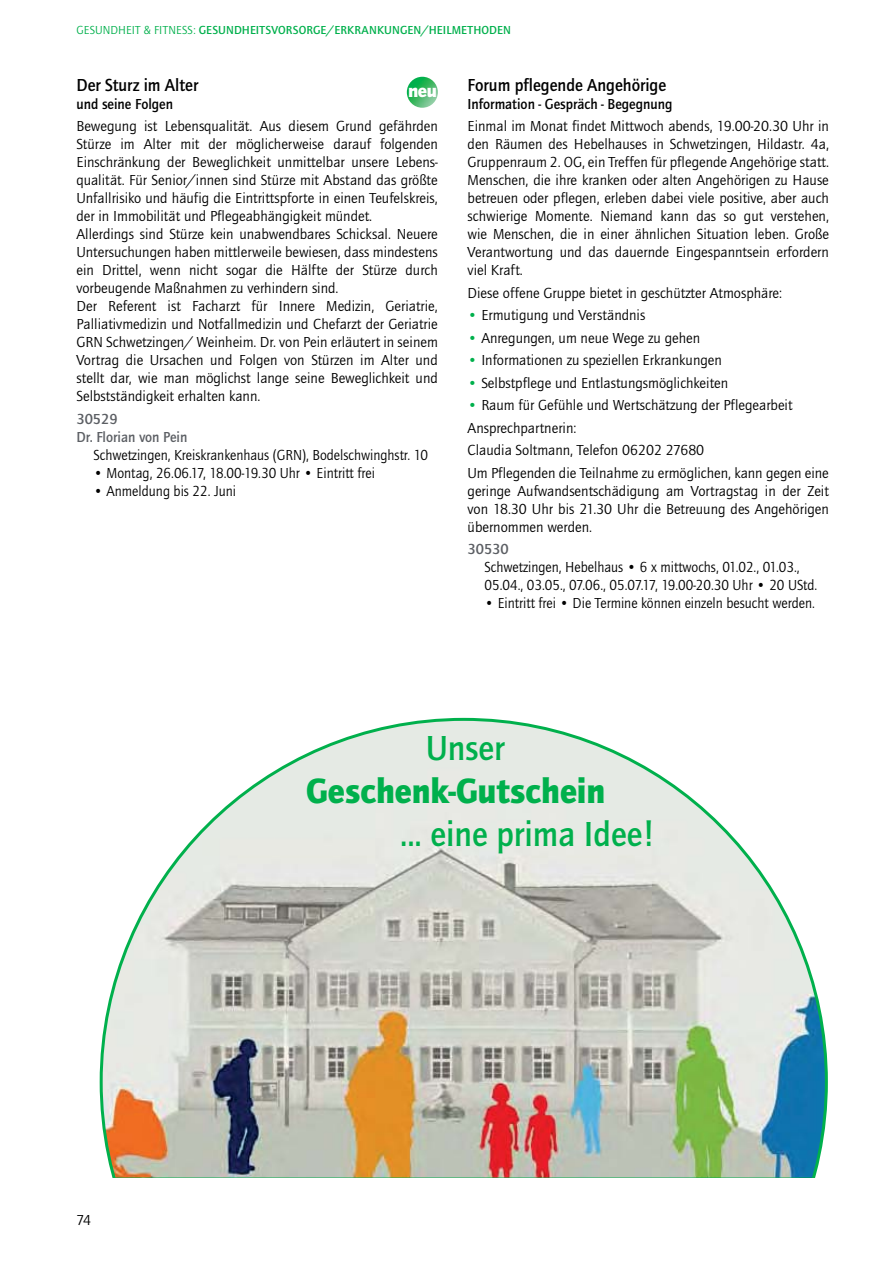
<style>
.page{position:relative;width:893px;height:1263px;background:#fff}
.page>*{position:absolute;margin:0;border:0;box-sizing:border-box;transform-origin:0 0}
.t1{font:700 36px "Quay Itc T";color:#00b04c;scale:.95 1}
.t2{font:900 36px "Quay Itc T";color:#00b04c;scale:.95 1}
.t3{font:900 18.75px "Quay Itc T";color:#fff}
.t4{font:700 18px "Quay Itc T";color:#000;scale:.95 1}
.t5{font:15px/18px "Quay Itc T";color:#000}
.t6{font:15px/18px "Quay Itc T";color:#000;scale:.95 1}
.t7{font:700 15px "Quay Itc T";color:#000;scale:.95 1}
.t8{font:700 15px/18px "Quay Itc T";color:#5c5f64}
.t9{font:700 12px "Quay Itc T";letter-spacing:.005em;color:#00b04c}
.s1{font-weight:400}
.s2{color:#00b04c}
</style>
<div class="page">
<img style="left:407px;top:77px;width:31px;height:31px;border-radius:50%">
<svg style="left:100px;top:718px;width:728px;height:460px"></svg>
<p class="t9" style="left:77px;top:25px;width:436px"><span class="s1">GESUNDHEIT &amp; FITNESS:</span> GESUNDHEITSVORSORGE/ERKRANKUNGEN/HEILMETHODEN</p>
<p class="t4" style="left:77px;top:77px;width:130px">Der Sturz im Alter</p>
<p class="t7" style="left:77px;top:98px;width:103px">und seine Folgen</p>
<p class="t5" style="left:76px;top:118px;width:363px">Bewegung ist Lebensqualität. Aus diesem Grund gefährden Stürze im Alter mit der möglicherweise darauf folgenden Einschränkung der Beweglichkeit unmittelbar unsere Lebens&shy;qualität. Für Senior/innen sind Stürze mit Abstand das größte Unfallrisiko und häufig die Eintrittspforte in einen Teufelskreis, der in Immobilität und Pflegeabhängigkeit mündet.<br>Allerdings sind Stürze kein unabwendbares Schicksal. Neuere Untersuchungen haben mittlerweile bewiesen, dass mindestens ein Drittel, wenn nicht sogar die Hälfte der Stürze durch vorbeugende Maßnahmen zu verhindern sind.<br>Der Referent ist Facharzt für Innere Medizin, Geriatrie, Palliativmedizin und Notfallmedizin und Chefarzt der Geriatrie GRN Schwetzingen/ Weinheim. Dr. von Pein erläutert in seinem Vortrag die Ursachen und Folgen von Stürzen im Alter und stellt dar, wie man möglichst lange seine Beweglichkeit und Selbstständigkeit erhalten kann.</p>
<p class="t8" style="left:76px;top:410px;width:112px">30529<br>Dr. Florian von Pein</p>
<p class="t6" style="left:94px;top:447px;width:354px">Schwetzingen, Kreiskrankenhaus (GRN), Bodelschwinghstr. 10</p>
<p class="t6" style="left:94px;top:465px;width:298px">• Montag, 26.06.17, 18.00-19.30 Uhr • Eintritt frei</p>
<p class="t6" style="left:94px;top:483px;width:152px">• Anmeldung bis 22. Juni</p>
<p class="t3" style="left:408px;top:80px;width:31px">neu</p>
<p class="t4" style="left:468px;top:77px;width:211px">Forum pflegende Angehörige</p>
<p class="t7" style="left:468px;top:98px;width:217px">Information - Gespräch - Begegnung</p>
<p class="t5" style="left:468px;top:118px;width:363px;text-align:justify">Einmal im Monat findet Mittwoch abends, 19.00-20.30 Uhr in den Räumen des Hebelhauses in Schwetzingen, Hildastr. 4a, Gruppenraum 2. OG, ein Treffen für pflegende Angehörige statt.<br>Menschen, die ihre kranken oder alten Angehörigen zu Hause betreuen oder pflegen, erleben dabei viele positive, aber auch schwierige Momente. Niemand kann das so gut verstehen, wie Menschen, die in einer ähnlichen Situation leben. Große Verantwortung und das dauernde Eingespanntsein erfordern viel Kraft.</p>
<p class="t5" style="left:468px;top:285px;width:316px">Diese offene Gruppe bietet in geschützter Atmosphäre:</p>
<p class="t5" style="left:468px;top:307px;width:179px"><span class="s2">•</span> Ermutigung und Verständnis</p>
<p class="t5" style="left:468px;top:330px;width:234px"><span class="s2">•</span> Anregungen, um neue Wege zu gehen</p>
<p class="t5" style="left:468px;top:352px;width:256px"><span class="s2">•</span> Informationen zu speziellen Erkrankungen</p>
<p class="t5" style="left:468px;top:375px;width:262px"><span class="s2">•</span> Selbstpflege und Entlastungsmöglichkeiten</p>
<p class="t5" style="left:468px;top:395px;width:363px;line-height:22.5px"><span class="s2">•</span> Raum für Gefühle und Wertschätzung der Pflegearbeit Ansprechpartnerin:<br>Claudia Soltmann, Telefon 06202 27680<br>Um Pflegenden die Teilnahme zu ermöglichen, kann gegen eine</p>
<p class="t5" style="left:468px;top:483px;width:363px;text-align:justify">geringe Aufwandsentschädigung am Vortragstag in der Zeit von 18.30 Uhr bis 21.30 Uhr die Betreuung des Angehörigen übernommen werden.</p>
<p class="t8" style="left:468px;top:541px;width:43px">30530</p>
<p class="t6" style="left:485px;top:559px;width:352px">Schwetzingen, Hebelhaus • 6 x mittwochs, 01.02., 01.03.,<br>05.04., 03.05., 07.06., 05.07.17, 19.00-20.30 Uhr • 20 UStd.</p>
<p class="t6" style="left:485px;top:595px;width:349px">• Eintritt frei • Die Termine können einzeln besucht werden.</p>
<p class="t5" style="left:77px;top:1212px;width:16px">74</p>
<h1 class="t1" style="left:426px;top:733px;width:84px">Unser</h1>
<h1 class="t2" style="left:306px;top:770px;width:316px">Geschenk-Gutschein</h1>
<h1 class="t1" style="left:400px;top:819px;width:270px">... eine prima Idee!</h1>
</div>
